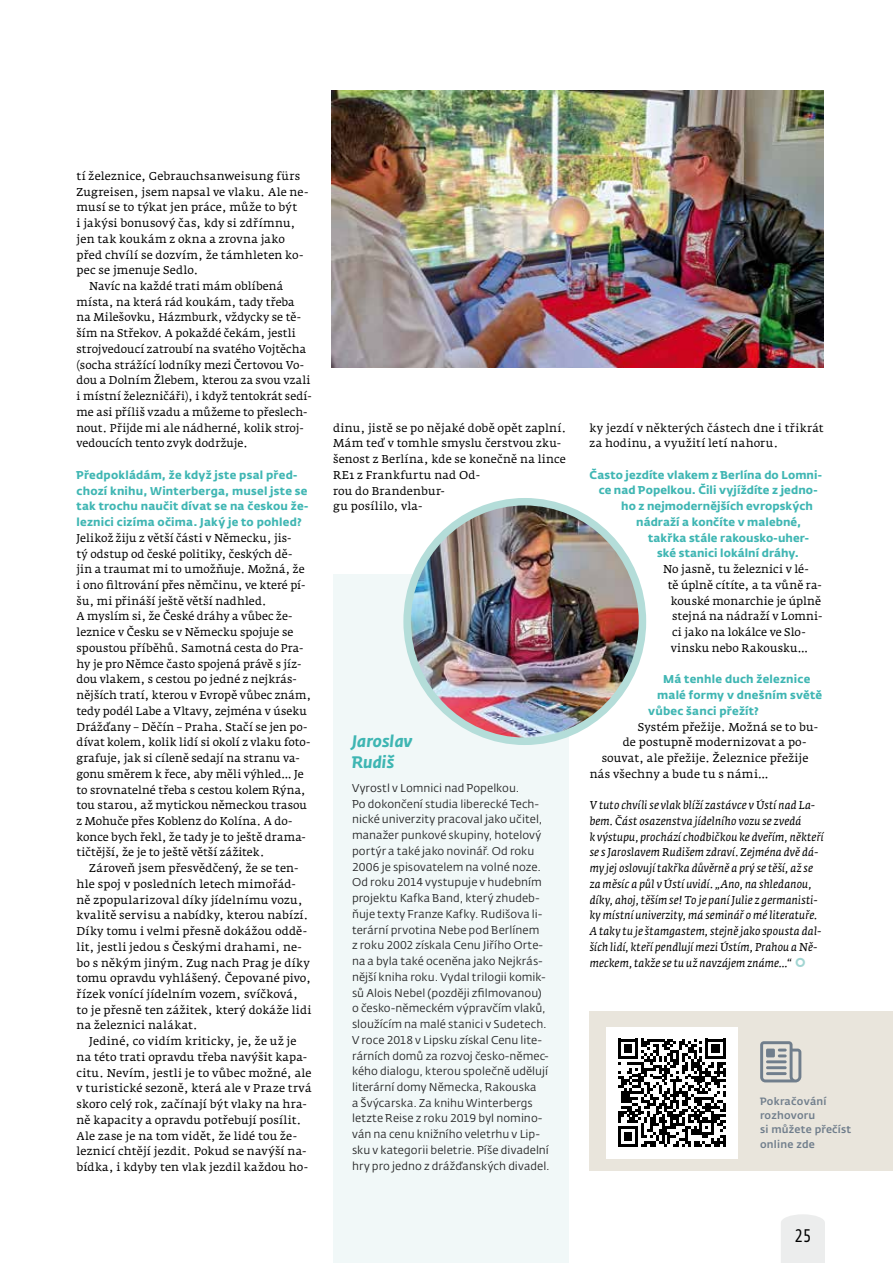
<style>
.page{position:relative;width:893px;height:1263px;background:#fff}
.page>*{position:absolute;margin:0;border:0;box-sizing:border-box;transform-origin:0 0}
.t1{font:18px "CD Fedra Cond Pro";color:#000}
.t2{font:italic 700 16.5px/21px "CD Fedra";letter-spacing:.01em;color:#3fb6b3}
.t3{font:11.25px/15.8px "Fedra Serif A Pro";letter-spacing:.015em;color:#000}
.t4{font:11.25px/15.8px "CD Fedra";letter-spacing:.005em;color:#282829}
.t5{font:italic 11.25px/15.8px "Fedra Serif A Pro";letter-spacing:.015em;color:#000}
.t6{font:700 11.25px/15.8px "CD Fedra";letter-spacing:.015em;color:#3fb6b3}
.t7{font:500 10.5px/14.2px "CD Fedra";letter-spacing:.02em;color:#707e8c}
.s1{font-weight:500;font-style:normal;font-size:15px;color:#a2d5d2}
</style>
<div class="page">
<div style="left:781px;top:1214px;width:44px;height:49px;background:#eceded"></div>
<div style="left:333px;top:575px;width:235px;height:688px;background:#f1f8f8"></div>
<img style="left:407px;top:502px;width:235px;height:239px">
<div style="left:403px;top:498px;width:243px;height:247px;border:8px solid #b4ddd9;border-radius:50%"></div>
<div style="left:590px;top:1011px;width:303px;height:159px;background:#e9e5dc"></div>
<div style="left:606px;top:1027px;width:131px;height:131px;background:#fff"></div>
<svg style="left:618px;top:1038px;width:108px;height:108px"></svg>
<svg style="left:760px;top:1041px;width:41px;height:41px"></svg>
<hr style="left:766px;top:1060px;width:21px;height:3px;background:#707e8c">
<hr style="left:766px;top:1066px;width:21px;height:3px;background:#707e8c">
<hr style="left:766px;top:1072px;width:21px;height:3px;background:#707e8c">
<div style="left:766px;top:1048px;width:9px;height:9px;background:#707e8c"></div>
<img style="left:332px;top:91px;width:491px;height:277px">
<p class="t3" style="left:77px;top:168px;width:225px">tí železnice, Gebrauchsanweisung fürs</p>
<p class="t3" style="left:77px;top:184px;width:233px">Zugreisen, jsem napsal ve vlaku. Ale ne-</p>
<p class="t3" style="left:77px;top:200px;width:222px">musí se to týkat jen práce, může to být</p>
<p class="t3" style="left:77px;top:215px;width:221px">i jakýsi bonusový čas, kdy si zdřímnu,</p>
<p class="t3" style="left:77px;top:231px;width:210px">jen tak koukám z okna a zrovna jako</p>
<p class="t3" style="left:77px;top:247px;width:228px">před chvílí se dozvím, že támhleten ko-</p>
<p class="t3" style="left:77px;top:262px;width:124px">pec se jmenuje Sedlo.</p>
<p class="t3" style="left:89px;top:278px;width:195px">Navíc na každé trati mám oblíbená</p>
<p class="t3" style="left:77px;top:294px;width:220px">místa, na která rád koukám, tady třeba</p>
<p class="t3" style="left:77px;top:310px;width:226px">na Milešovku, Házmburk, vždycky se tě-</p>
<p class="t3" style="left:77px;top:325px;width:221px">ším na Střekov. A pokaždé čekám, jestli</p>
<p class="t3" style="left:77px;top:341px;width:231px">strojvedoucí zatroubí na svatého Vojtěcha</p>
<p class="t3" style="left:77px;top:357px;width:229px">(socha strážící lodníky mezi Čertovou Vo-</p>
<p class="t3" style="left:77px;top:373px;width:235px">dou a Dolním Žlebem, kterou za svou vzali</p>
<p class="t3" style="left:77px;top:388px;width:237px">i místní železničáři), i když tentokrát sedí-</p>
<p class="t3" style="left:77px;top:404px;width:232px">me asi příliš vzadu a můžeme to přeslech-</p>
<p class="t3" style="left:77px;top:420px;width:229px">nout. Přijde mi ale nádherné, kolik stroj-</p>
<p class="t3" style="left:77px;top:436px;width:173px">vedoucích tento zvyk dodržuje.</p>
<p class="t6" style="left:77px;top:467px;width:233px">Předpokládám, že když jste psal před&shy;chozí knihu, Winterberga, musel jste se tak trochu naučit dívat se na českou že&shy;leznici cizíma očima. Jaký je to pohled?</p>
<p class="t3" style="left:77px;top:530px;width:236px">Jelikož žiju z větší části v Německu, jis-<br>tý odstup od české politiky, českých dě-<br>jin a traumat mi to umožňuje. Možná, že i ono filtrování přes němčinu, ve které pí&shy;šu, mi přináší ještě větší nadhled.<br>A myslím si, že České dráhy a vůbec že&shy;leznice v Česku se v Německu spojuje se spoustou příběhů. Samotná cesta do Pra&shy;hy je pro Němce často spojená právě s jíz&shy;dou vlakem, s cestou po jedné z nejkrás&shy;nějších tratí, kterou v Evropě vůbec znám, tedy podél Labe a Vltavy, zejména v úseku Drážďany – Děčín – Praha. Stačí se jen po&shy;dívat kolem, kolik lidí si okolí z vlaku foto&shy;grafuje, jak si cíleně sedají na stranu va&shy;gonu směrem k řece, aby měli výhled… Je to srovnatelné třeba s cestou kolem Rýna, tou starou, až mytickou německou trasou z Mohuče přes Koblenz do Kolína. A do&shy;konce bych řekl, že tady je to ještě drama&shy;tičtější, že je to ještě větší zážitek.</p>
<p class="t3" style="left:77px;top:860px;width:237px;text-indent:13px">Zároveň jsem přesvědčený, že se ten&shy;hle spoj v posledních letech mimořád&shy;ně zpopularizoval díky jídelnímu vozu, kvalitě servisu a nabídky, kterou nabízí.<br>Díky tomu i velmi přesně dokážou oddě&shy;lit, jestli jedou s Českými drahami, ne&shy;bo s někým jiným. Zug nach Prag je díky tomu opravdu vyhlášený. Čepované pivo, řízek vonící jídelním vozem, svíčková, to je přesně ten zážitek, který dokáže lidi na železnici nalákat.</p>
<p class="t3" style="left:77px;top:1033px;width:237px;text-indent:13px">Jediné, co vidím kriticky, je, že už je na této trati opravdu třeba navýšit kapa&shy;citu. Nevím, jestli je to vůbec možné, ale v turistické sezoně, která ale v Praze trvá skoro celý rok, začínají být vlaky na hra&shy;ně kapacity a opravdu potřebují posílit.<br>Ale zase je na tom vidět, že lidé tou že&shy;leznicí chtějí jezdit. Pokud se navýší na&shy;bídka, i kdyby ten vlak jezdil každou ho-</p>
<p class="t3" style="left:333px;top:420px;width:235px">dinu, jistě se po nějaké době opět zaplní.<br>Mám teď v tomhle smyslu čerstvou zku&shy;šenost z Berlína, kde se konečně na lince<br>RE1 z Frankfurtu nad Od-<br>rou do Brandenbur-<br>gu posílilo, vla-</p>
<h2 class="t2" style="left:352px;top:730px;width:62px">Jaroslav<br>Rudiš</h2>
<p class="t4" style="left:352px;top:780px;width:199px">Vyrostl v Lomnici nad Popelkou.<br>Po dokončení studia liberecké Tech&shy;nické univerzity pracoval jako učitel, manažer punkové skupiny, hotelový portýr a také jako novinář. Od roku 2006 je spisovatelem na volné noze.<br>Od roku 2014 vystupuje v hudebním projektu Kafka Band, který zhudeb&shy;ňuje texty Franze Kafky. Rudišova li&shy;terární prvotina Nebe pod Berlínem<br>z roku 2002 získala Cenu Jiřího Orte&shy;na a byla také oceněna jako Nejkrás&shy;nější kniha roku. Vydal trilogii komik&shy;sů Alois Nebel (později zfilmovanou) o česko-německém výpravčím vlaků, sloužícím na malé stanici v Sudetech.<br>V roce 2018 v Lipsku získal Cenu lite&shy;rárních domů za rozvoj česko-němec&shy;kého dialogu, kterou společně udělují literární domy Německa, Rakouska<br>a Švýcarska. Za knihu Winterbergs letzte Reise z roku 2019 byl nomino&shy;ván na cenu knižního veletrhu v Lip&shy;sku v kategorii beletrie. Píše divadelní hry pro jedno z drážďanských divadel.</p>
<p class="t3" style="left:590px;top:420px;width:235px">ky jezdí v některých částech dne i třikrát za hodinu, a využití letí nahoru.</p>
<p class="t6" style="left:590px;top:467px;width:234px">Často jezdíte vlakem z Berlína do Lomni-</p>
<p class="t6" style="left:599px;top:483px;width:220px">ce nad Popelkou. Čili vyjíždíte z jedno-</p>
<p class="t6" style="left:621px;top:498px;width:193px">ho z nejmodernějších evropských</p>
<p class="t6" style="left:636px;top:514px;width:167px">nádraží a končíte v malebné,</p>
<p class="t6" style="left:648px;top:530px;width:162px">takřka stále rakousko-uher-</p>
<p class="t6" style="left:657px;top:545px;width:143px">ské stanici lokální dráhy.</p>
<p class="t3" style="left:663px;top:561px;width:147px">No jasně, tu železnici v lé-</p>
<p class="t3" style="left:668px;top:577px;width:155px">tě úplně cítíte, a ta vůně ra-</p>
<p class="t3" style="left:671px;top:593px;width:152px">kouské monarchie je úplně</p>
<p class="t3" style="left:672px;top:609px;width:152px">stejná na nádraží v Lomni-</p>
<p class="t3" style="left:672px;top:624px;width:135px">ci jako na lokálce ve Slo-</p>
<p class="t3" style="left:671px;top:640px;width:139px">vinsku nebo Rakousku…</p>
<p class="t6" style="left:663px;top:671px;width:149px">Má tenhle duch železnice</p>
<p class="t6" style="left:657px;top:687px;width:167px">malé formy v dnešním světě</p>
<p class="t6" style="left:648px;top:703px;width:112px">vůbec šanci přežít?</p>
<p class="t3" style="left:638px;top:719px;width:182px">Systém přežije. Možná se to bu-</p>
<p class="t3" style="left:623px;top:734px;width:185px">de postupně modernizovat a po-</p>
<p class="t3" style="left:602px;top:750px;width:208px">souvat, ale přežije. Železnice přežije</p>
<p class="t3" style="left:590px;top:766px;width:180px">nás všechny a bude tu s námi…</p>
<p class="t5" style="left:590px;top:797px;width:235px">V tuto chvíli se vlak blíží zastávce v Ústí nad La&shy;bem. Část osazenstva jídelního vozu se zvedá<br>k výstupu, prochází chodbičkou ke dveřím, někteří se s Jaroslavem Rudišem zdraví. Zejména dvě dá&shy;my jej oslovují takřka důvěrně a prý se těší, až se za měsíc a půl v Ústí uvidí. „Ano, na shledanou, díky, ahoj, těším se! To je paní Julie z germanisti&shy;ky místní univerzity, má seminář o mé literatuře.<br>A taky tu je štamgastem, stejně jako spousta dal&shy;ších lidí, kteří pendlují mezi Ústím, Prahou a Ně&shy;meckem, takže se tu už navzájem známe…“ <span class="s1">○</span></p>
<p class="t7" style="left:760px;top:1094px;width:93px">Pokračování rozhovoru<br>si můžete přečíst online zde</p>
<h1 class="t1" style="left:794px;top:1226px;width:18px">25</h1>
</div>
